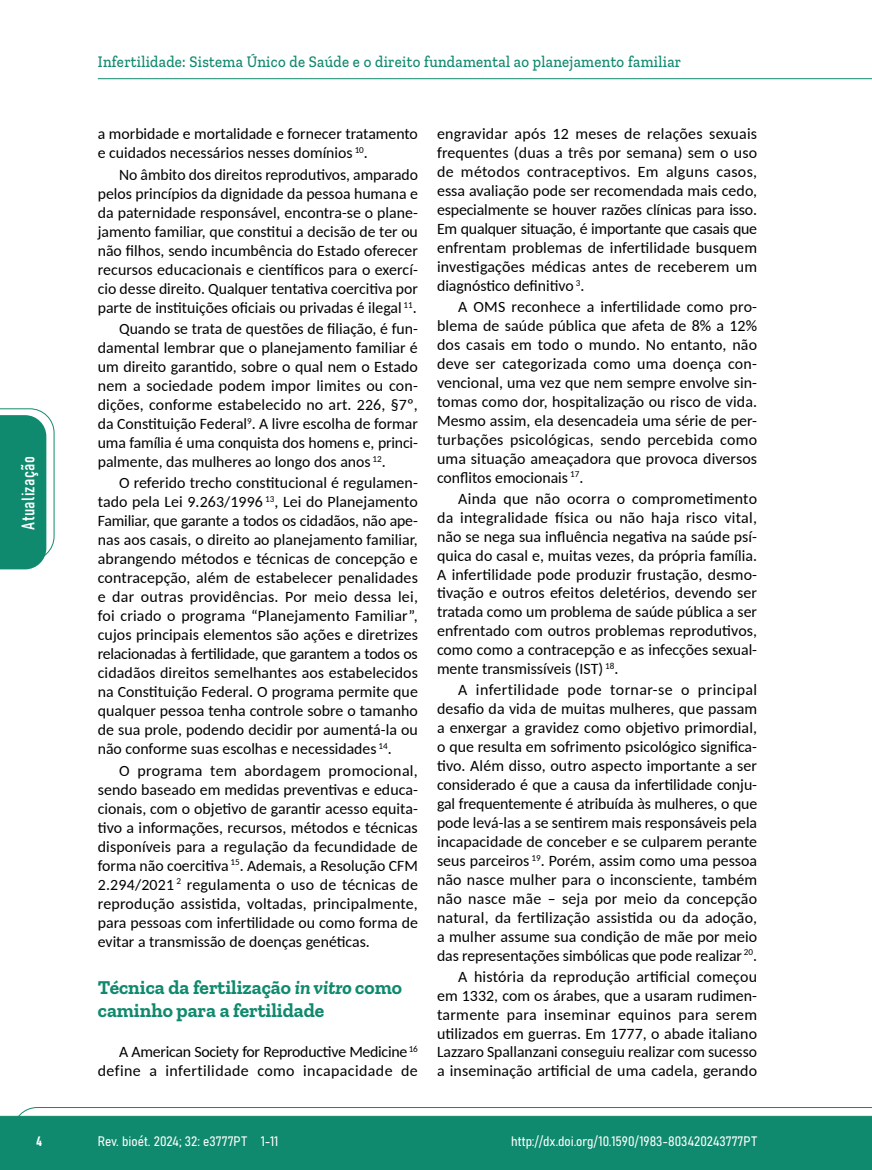
<style>
.page{position:relative;width:872px;height:1170px;background:#fff}
.page>*{position:absolute;margin:0;border:0;box-sizing:border-box;transform-origin:0 0}
.t1{font:700 19.5px/23.5px "Zilla Slab";color:#108a6e}
.t2{font:18px "Bahnschrift";letter-spacing:.02em;color:#fff}
.t3{font:500 16.5px "Zilla Slab";letter-spacing:.02em;color:#108a6e;scale:.9 1}
.t4{font:15.75px/18.9px "Carlito";color:#000;text-align:justify}
.t5{font:13.5px "Bahnschrift";color:#fff}
.s1{font-style:italic}
</style>
<div class="page">
<svg style="left:12px;top:1107px;width:860px;height:62px;background:#2e9880"></svg>
<hr style="left:98px;top:78px;width:774px;height:1px;background:#108a6e">
<svg style="left:0;top:408px;width:55px;height:161px"></svg>
<p class="t2" style="left:15px;top:529px;width:75px;rotate:-90deg">Atualização</p>
<p class="t3" style="left:98px;top:53px;width:650px">Infertilidade: Sistema Único de Saúde e o direito fundamental ao planejamento familiar</p>
<p class="t4" style="left:98px;top:124px;width:321px">a morbidade e mortalidade e fornecer tratamento e cuidados necessários nesses domínios <sup>10</sup>.</p>
<p class="t4" style="left:98px;top:164px;width:322px;text-indent:21px">No âmbito dos direitos reprodutivos, amparado pelos princípios da dignidade da pessoa humana e da paternidade responsável, encontra-se o plane&shy;jamento familiar, que constitui a decisão de ter ou não filhos, sendo incumbência do Estado oferecer recursos educacionais e científicos para o exercí&shy;cio desse direito. Qualquer tentativa coercitiva por parte de instituições oficiais ou privadas é ilegal <sup>11</sup>.</p>
<p class="t4" style="left:98px;top:318px;width:321px;text-indent:21px">Quando se trata de questões de filiação, é fun&shy;damental lembrar que o planejamento familiar é um direito garantido, sobre o qual nem o Estado nem a sociedade podem impor limites ou con&shy;dições, conforme estabelecido no art. 226, §7º, da Constituição Federal<sup>9</sup>. A livre escolha de formar uma família é uma conquista dos homens e, princi&shy;palmente, das mulheres ao longo dos anos <sup>12</sup>.</p>
<p class="t4" style="left:98px;top:472px;width:322px;text-indent:21px">O referido trecho constitucional é regulamen&shy;tado pela Lei 9.263/1996 <sup>13</sup>, Lei do Planejamento Familiar, que garante a todos os cidadãos, não ape&shy;nas aos casais, o direito ao planejamento familiar, abrangendo métodos e técnicas de concepção e contracepção, além de estabelecer penalidades e dar outras providências. Por meio dessa lei, foi criado o programa “Planejamento Familiar”, cujos principais elementos são ações e diretrizes relacionadas à fertilidade, que garantem a todos os cidadãos direitos semelhantes aos estabelecidos na Constituição Federal. O programa permite que qualquer pessoa tenha controle sobre o tamanho de sua prole, podendo decidir por aumentá-la ou não conforme suas escolhas e necessidades <sup>14</sup>.</p>
<p class="t4" style="left:98px;top:760px;width:322px;text-indent:21px">O programa tem abordagem promocional, sendo baseado em medidas preventivas e educa&shy;cionais, com o objetivo de garantir acesso equita&shy;tivo a informações, recursos, métodos e técnicas disponíveis para a regulação da fecundidade de forma não coercitiva <sup>15</sup>. Ademais, a Resolução CFM 2.294/2021 <sup>2</sup> regulamenta o uso de técnicas de reprodução assistida, voltadas, principalmente, para pessoas com infertilidade ou como forma de evitar a transmissão de doenças genéticas.</p>
<p class="t1" style="left:98px;top:975px;width:306px">Técnica da fertilização <span class="s1">in vitro</span> como caminho para a fertilidade</p>
<p class="t4" style="left:98px;top:1041px;width:321px;text-align:right">A American Society for Reproductive Medicine <sup>16 </sup>define a infertilidade como incapacidade de</p>
<p class="t4" style="left:437px;top:124px;width:322px">engravidar após 12 meses de relações sexuais frequentes (duas a três por semana) sem o uso de métodos contraceptivos. Em alguns casos, essa avaliação pode ser recomendada mais cedo, especialmente se houver razões clínicas para isso.<br>Em qualquer situação, é importante que casais que enfrentam problemas de infertilidade busquem investigações médicas antes de receberem um diagnóstico definitivo <sup>3</sup>.</p>
<p class="t4" style="left:437px;top:297px;width:321px;text-indent:21px">A OMS reconhece a infertilidade como pro&shy;blema de saúde pública que afeta de 8% a 12% dos casais em todo o mundo. No entanto, não deve ser categorizada como uma doença con&shy;vencional, uma vez que nem sempre envolve sin&shy;tomas como dor, hospitalização ou risco de vida.<br>Mesmo assim, ela desencadeia uma série de per&shy;turbações psicológicas, sendo percebida como uma situação ameaçadora que provoca diversos conflitos emocionais <sup>17</sup>.</p>
<p class="t4" style="left:437px;top:488px;width:322px;text-indent:21px">Ainda que não ocorra o comprometimento da integralidade física ou não haja risco vital, não se nega sua influência negativa na saúde psí&shy;quica do casal e, muitas vezes, da própria família.<br>A infertilidade pode produzir frustação, desmo&shy;tivação e outros efeitos deletérios, devendo ser tratada como um problema de saúde pública a ser enfrentado com outros problemas reprodutivos, como como a contracepção e as infecções sexual&shy;mente transmissíveis (IST) <sup>18</sup>.</p>
<p class="t4" style="left:437px;top:679px;width:322px;text-indent:21px">A infertilidade pode tornar-se o principal desafio da vida de muitas mulheres, que passam a enxergar a gravidez como objetivo primordial, o que resulta em sofrimento psicológico significa&shy;tivo. Além disso, outro aspecto importante a ser considerado é que a causa da infertilidade conju&shy;gal frequentemente é atribuída às mulheres, o que pode levá-las a se sentirem mais responsáveis pela incapacidade de conceber e se culparem perante seus parceiros <sup>19</sup>. Porém, assim como uma pessoa não nasce mulher para o inconsciente, também não nasce mãe – seja por meio da concepção natural, da fertilização assistida ou da adoção, a mulher assume sua condição de mãe por meio das representações simbólicas que pode realizar <sup>20</sup>.</p>
<p class="t4" style="left:437px;top:966px;width:321px;text-indent:21px">A história da reprodução artificial começou em 1332, com os árabes, que a usaram rudimen&shy;tarmente para inseminar equinos para serem utilizados em guerras. Em 1777, o abade italiano Lazzaro Spallanzani conseguiu realizar com sucesso a inseminação artificial de uma cadela, gerando</p>
<p class="t5" style="left:36px;top:1130px;width:7px">4</p>
<p class="t5" style="left:98px;top:1131px;width:182px">Rev. bioét. 2024; 32: e3777PT 1-11</p>
<p class="t5" style="left:511px;top:1131px;width:247px">http://dx.doi.org/10.1590/1983-803420243777PT</p>
</div>
